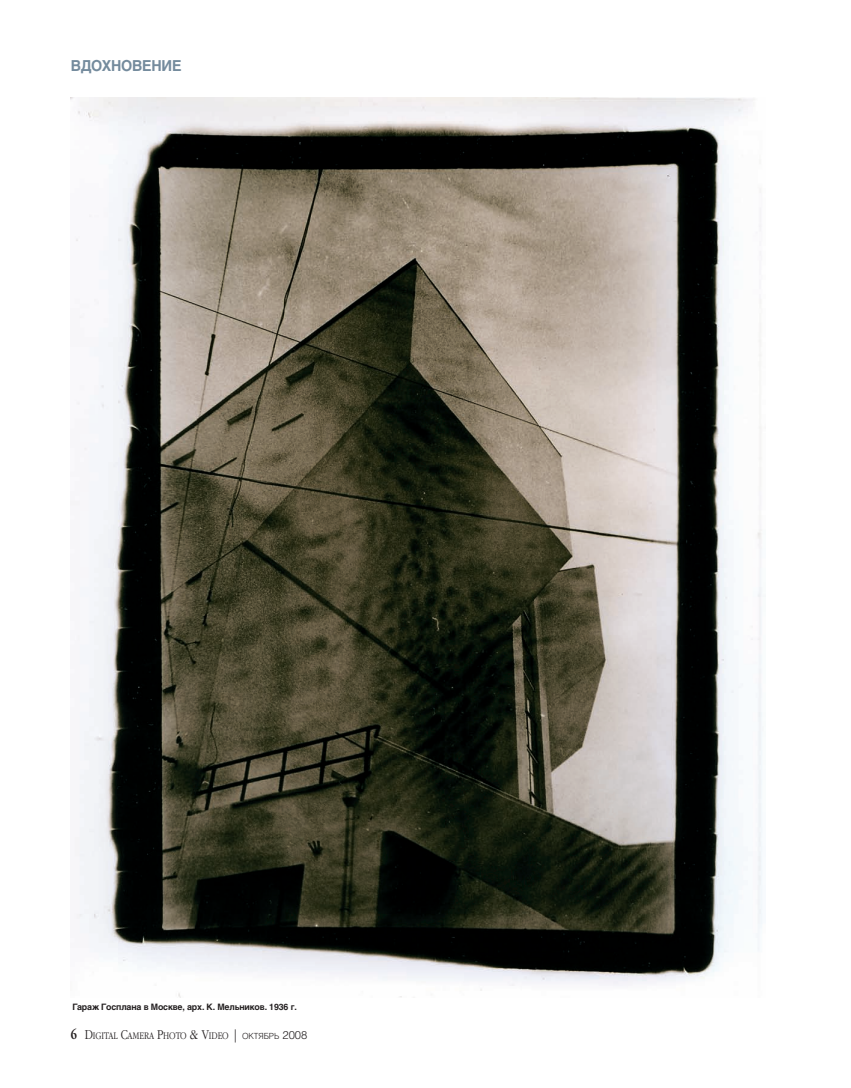
<style>
.page{position:relative;width:851px;height:1088px;background:#fff}
.page>*{position:absolute;margin:0;border:0;box-sizing:border-box;transform-origin:0 0}
.t1{font:700 15px "Helios";letter-spacing:-.015em;color:#748b9d;scale:.95 1}
.t2{font:300 9.38px "Garamond Narrow C";letter-spacing:-.005em;color:#231f20}
.t3{font:700 8.75px "Helios";letter-spacing:-.015em;color:#231f20}
.s1{font-weight:700;font-size:12.5px}
.s2{font-size:12.5px}
.s3{font-family:"Helios";font-size:8.5px}
.s4{font-family:"Helios";font-size:11.25px}
</style>
<div class="page">
<img style="left:71px;top:98px;width:691px;height:900px">
<h1 class="t1" style="left:71px;top:57px;width:118px">ВДОХНОВЕНИЕ</h1>
<p class="t3" style="left:72px;top:1002px;width:226px">Гараж Госплана в Москве, арх. К. Мельников. 1936 г.</p>
<p class="t2" style="left:71px;top:1030px;width:238px"><span class="s1">6</span> <span class="s2">D</span>IGITAL <span class="s2">C</span>AMERA <span class="s2">P</span>HOTO <span class="s2">&amp; V</span>IDEO <span class="s2">|</span> <span class="s3">ОКТЯБРЬ</span> <span class="s4">2008</span></p>
</div>
